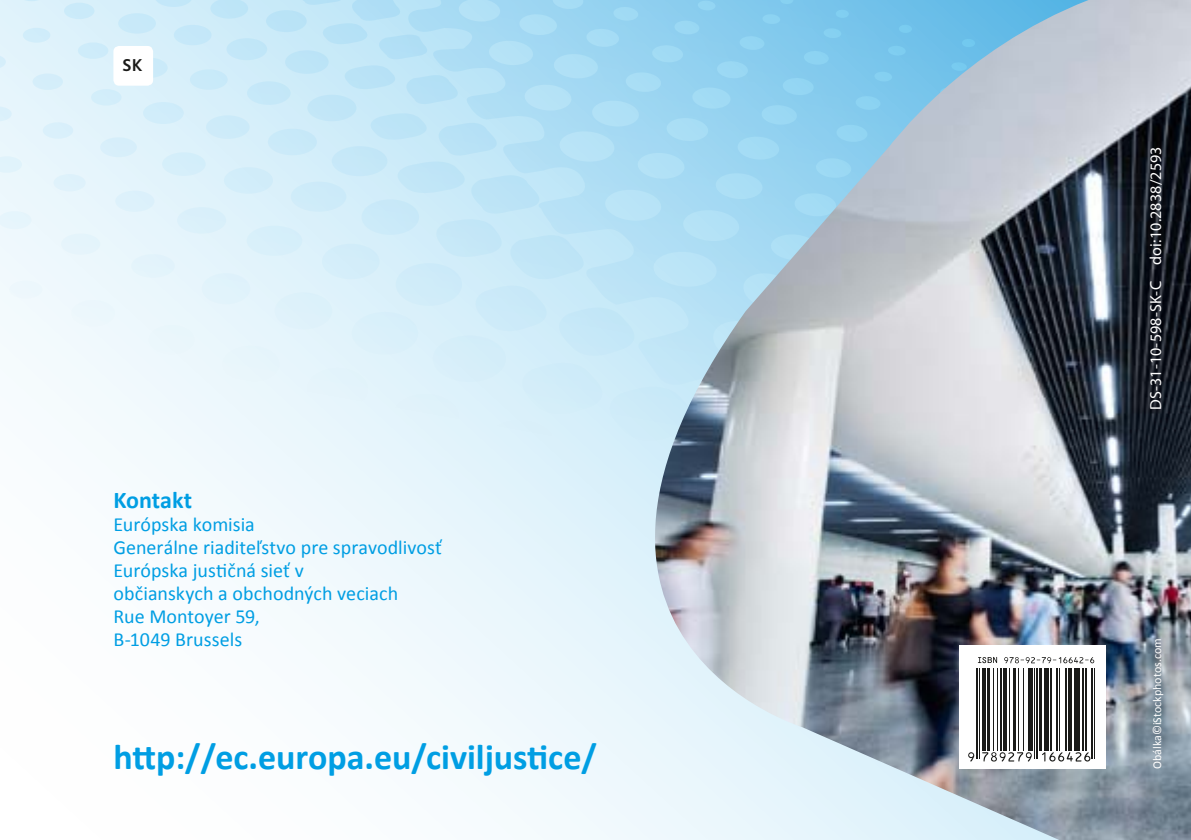
<style>
.page{position:relative;width:1191px;height:840px;background:#fff}
.page>*{position:absolute;margin:0;border:0;box-sizing:border-box;transform-origin:0 0}
.t1{font:700 36px "Calibri";color:#009ee3}
.t2{font:700 24px "Calibri";letter-spacing:-.005em;color:#009ee3}
.t3{font:20px/23px "Calibri";letter-spacing:.005em;color:#009ee3}
.t4{font:700 18px "Bliss Pro";color:#1a1a18}
.t5{font:16px "Myriad Pro";letter-spacing:.01em;color:#fff}
.t6{font:12px "Calibri";color:#fff}
</style>
<div class="page">
<div style="left:0;top:0;width:1191px;height:839px;background:linear-gradient(to bottom,#d9f0fa,#fff)"></div>
<svg style="left:248px;top:0;width:401px;height:839px"></svg>
<img style="left:649px;top:0;width:542px;height:839px">
<div style="left:959px;top:645px;width:147px;height:123px;background:#fff"></div>
<hr style="left:976px;top:667px;width:2px;height:91px;background:#1a1a18">
<hr style="left:979px;top:667px;width:1px;height:91px;background:#1a1a18">
<svg style="left:982px;top:668px;width:3px;height:82px"></svg>
<hr style="left:986px;top:667px;width:3px;height:83px;background:#1a1a18">
<hr style="left:993px;top:667px;width:1px;height:83px;background:#1a1a18">
<hr style="left:997px;top:667px;width:1px;height:83px;background:#1a1a18">
<hr style="left:1000px;top:667px;width:1px;height:83px;background:#1a1a18">
<hr style="left:1003px;top:667px;width:3px;height:83px;background:#1a1a18">
<hr style="left:1009px;top:667px;width:1px;height:83px;background:#1a1a18">
<hr style="left:1013px;top:667px;width:2px;height:83px;background:#1a1a18">
<hr style="left:1018px;top:667px;width:1px;height:83px;background:#1a1a18">
<hr style="left:1023px;top:667px;width:1px;height:83px;background:#1a1a18">
<hr style="left:1028px;top:667px;width:1px;height:83px;background:#1a1a18">
<hr style="left:1030px;top:667px;width:2px;height:83px;background:#1a1a18">
<hr style="left:1034px;top:667px;width:1px;height:91px;background:#1a1a18">
<hr style="left:1036px;top:667px;width:1px;height:91px;background:#1a1a18">
<hr style="left:1039px;top:667px;width:2px;height:83px;background:#1a1a18">
<hr style="left:1044px;top:667px;width:2px;height:83px;background:#1a1a18">
<hr style="left:1047px;top:667px;width:2px;height:83px;background:#1a1a18">
<hr style="left:1050px;top:667px;width:1px;height:83px;background:#1a1a18">
<hr style="left:1056px;top:667px;width:1px;height:83px;background:#1a1a18">
<hr style="left:1059px;top:667px;width:1px;height:83px;background:#1a1a18">
<hr style="left:1065px;top:667px;width:1px;height:83px;background:#1a1a18">
<svg style="left:1068px;top:668px;width:3px;height:82px"></svg>
<hr style="left:1074px;top:667px;width:2px;height:83px;background:#1a1a18">
<hr style="left:1077px;top:667px;width:3px;height:83px;background:#1a1a18">
<hr style="left:1082px;top:667px;width:1px;height:83px;background:#1a1a18">
<hr style="left:1085px;top:667px;width:1px;height:83px;background:#1a1a18">
<hr style="left:1091px;top:667px;width:1px;height:91px;background:#1a1a18">
<hr style="left:1094px;top:667px;width:1px;height:91px;background:#1a1a18">
<svg style="left:978px;top:657px;width:19px;height:5px"></svg>
<svg style="left:1004px;top:657px;width:90px;height:6px"></svg>
<svg style="left:968px;top:752px;width:6px;height:9px"></svg>
<svg style="left:982px;top:752px;width:49px;height:9px"></svg>
<svg style="left:1042px;top:752px;width:48px;height:9px"></svg>
<div style="left:113px;top:46px;width:40px;height:40px;background:#fff;border-radius:6px"></div>
<p class="t4" style="left:122px;top:53px;width:22px">SK</p>
<p class="t2" style="left:113px;top:485px;width:80px">Kontakt</p>
<p class="t3" style="left:113px;top:512px;width:330px">Európska komisia<br>Generálne riaditeľstvo pre spravodlivosť<br>Európska justičná sieť v<br>občianskych a obchodných veciach<br>Rue Montoyer 59,<br>B-1049 Brussels</p>
<h1 class="t1" style="left:113px;top:734px;width:485px">http://ec.europa.eu/civiljustice/</h1>
<p class="t5" style="left:1147px;top:410px;width:265px;rotate:-90deg">DS-31-10-598-SK-C doi:10.2838/2593</p>
<p class="t6" style="left:1149px;top:768px;width:132px;rotate:-90deg">Obálka©iStockphotos.com</p>
</div>
